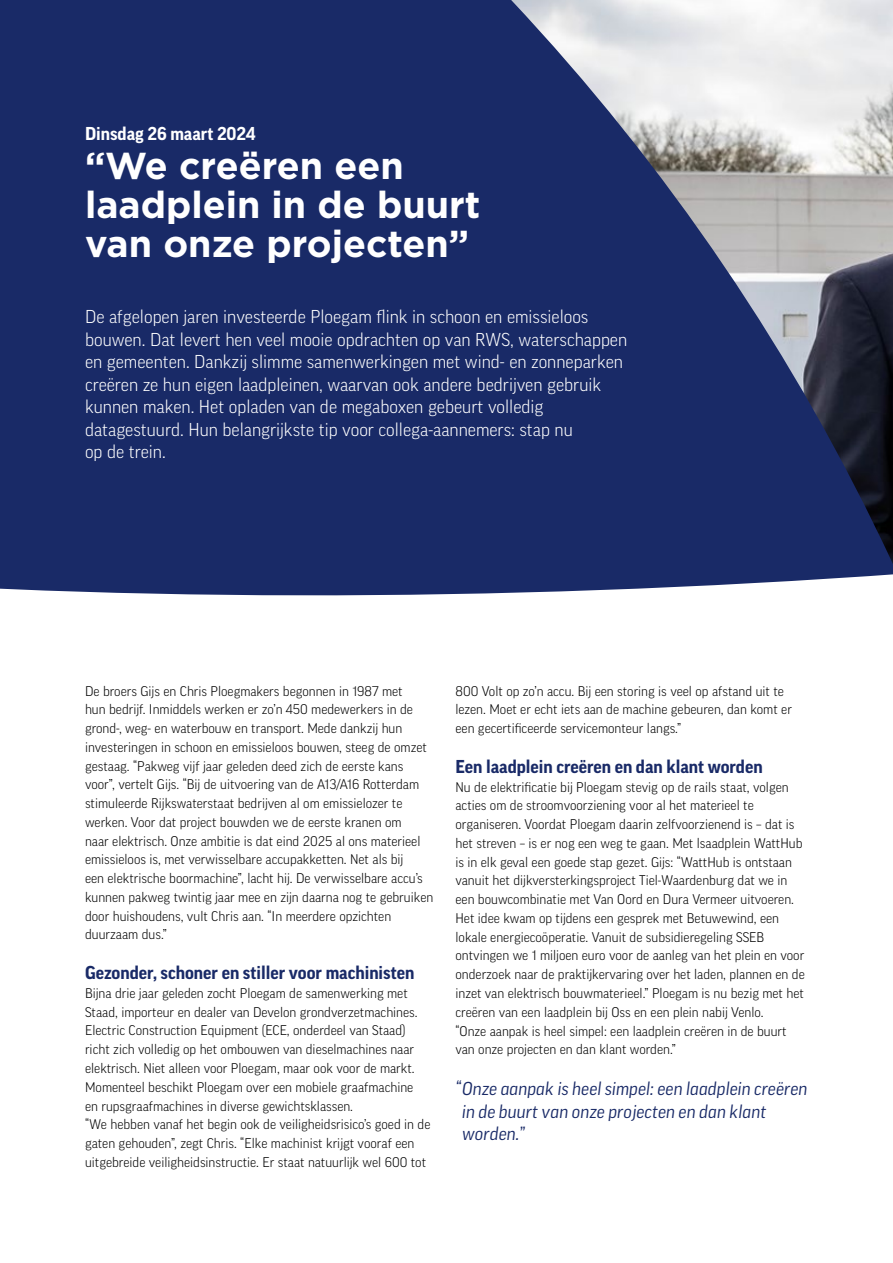
<style>
.page{position:relative;width:893px;height:1263px;background:#fff}
.page>*{position:absolute;margin:0;border:0;box-sizing:border-box;transform-origin:0 0}
.t1{font:700 37.5px/39px "Gotham";color:#fff}
.t2{font:300 18px/22.5px "Good Pro";color:#fff}
.t3{font:italic 18px/22.5px "Good Pro";color:#192a67}
.t4{font:700 18px "Good Pro";color:#192a67}
.t5{font:700 18px "Good Pro";color:#fff}
.t6{font:300 13.5px/18.8px "Good Pro";color:#000}
</style>
<div class="page">
<svg style="left:0;top:0;width:893px;height:596px;background:#364476"></svg>
<h2 class="t5" style="left:85px;top:124px;width:172px">Dinsdag 26 maart 2024</h2>
<h1 class="t1" style="left:85px;top:146px;width:397px">“We creëren een laadplein in de buurt van onze projecten”</h1>
<p class="t2" style="left:85px;top:305px;width:544px">De afgelopen jaren investeerde Ploegam flink in schoon en emissieloos bouwen. Dat levert hen veel mooie opdrachten op van RWS, waterschappen en gemeenten. Dankzij slimme samenwerkingen met wind- en zonneparken creëren ze hun eigen laadpleinen, waarvan ook andere bedrijven gebruik kunnen maken. Het opladen van de megaboxen gebeurt volledig datagestuurd. Hun belangrijkste tip voor collega-aannemers: stap nu<br>op de trein.</p>
<p class="t6" style="left:85px;top:681px;width:350px">De broers Gijs en Chris Ploegmakers begonnen in 1987 met<br>hun bedrijf. Inmiddels werken er zo’n 450 medewerkers in de grond-, weg- en waterbouw en transport. Mede dankzij hun investeringen in schoon en emissieloos bouwen, steeg de omzet gestaag. “Pakweg vijf jaar geleden deed zich de eerste kans voor”, vertelt Gijs. “Bij de uitvoering van de A13/A16 Rotterdam stimuleerde Rijkswaterstaat bedrijven al om emissielozer te werken. Voor dat project bouwden we de eerste kranen om<br>naar elektrisch. Onze ambitie is dat eind 2025 al ons materieel emissieloos is, met verwisselbare accupakketten. Net als bij<br>een elektrische boormachine”, lacht hij. De verwisselbare accu’s kunnen pakweg twintig jaar mee en zijn daarna nog te gebruiken door huishoudens, vult Chris aan. “In meerdere opzichten duurzaam dus.”</p>
<h2 class="t4" style="left:85px;top:962px;width:331px">Gezonder, schoner en stiller voor machinisten</h2>
<p class="t6" style="left:85px;top:984px;width:347px">Bijna drie jaar geleden zocht Ploegam de samenwerking met Staad, importeur en dealer van Develon grondverzetmachines.<br>Electric Construction Equipment (ECE, onderdeel van Staad) richt zich volledig op het ombouwen van dieselmachines naar elektrisch. Niet alleen voor Ploegam, maar ook voor de markt.<br>Momenteel beschikt Ploegam over een mobiele graafmachine<br>en rupsgraafmachines in diverse gewichtsklassen.<br>“We hebben vanaf het begin ook de veiligheidsrisico’s goed in de gaten gehouden”, zegt Chris. “Elke machinist krijgt vooraf een uitgebreide veiligheidsinstructie. Er staat natuurlijk wel 600 tot</p>
<p class="t6" style="left:455px;top:681px;width:338px">800 Volt op zo’n accu. Bij een storing is veel op afstand uit te lezen. Moet er echt iets aan de machine gebeuren, dan komt er een gecertificeerde servicemonteur langs.”</p>
<h2 class="t4" style="left:455px;top:756px;width:309px">Een laadplein creëren en dan klant worden</h2>
<p class="t6" style="left:455px;top:777px;width:351px">Nu de elektrificatie bij Ploegam stevig op de rails staat, volgen acties om de stroomvoorziening voor al het materieel te organiseren. Voordat Ploegam daarin zelfvoorzienend is – dat is het streven – is er nog een weg te gaan. Met lsaadplein WattHub is in elk geval een goede stap gezet. Gijs: “WattHub is ontstaan vanuit het dijkversterkingsproject Tiel-Waardenburg dat we in een bouwcombinatie met Van Oord en Dura Vermeer uitvoeren.<br>Het idee kwam op tijdens een gesprek met Betuwewind, een lokale energiecoöperatie. Vanuit de subsidieregeling SSEB ontvingen we 1 miljoen euro voor de aanleg van het plein en voor onderzoek naar de praktijkervaring over het laden, plannen en de inzet van elektrisch bouwmaterieel.” Ploegam is nu bezig met het creëren van een laadplein bij Oss en een plein nabij Venlo.<br>“Onze aanpak is heel simpel: een laadplein creëren in de buurt van onze projecten en dan klant worden.”</p>
<h2 class="t3" style="left:462px;top:1078px;width:347px;text-indent:-7px">“Onze aanpak is heel simpel: een laadplein creëren in de buurt van onze projecten en dan klant worden.”</h2>
</div>
